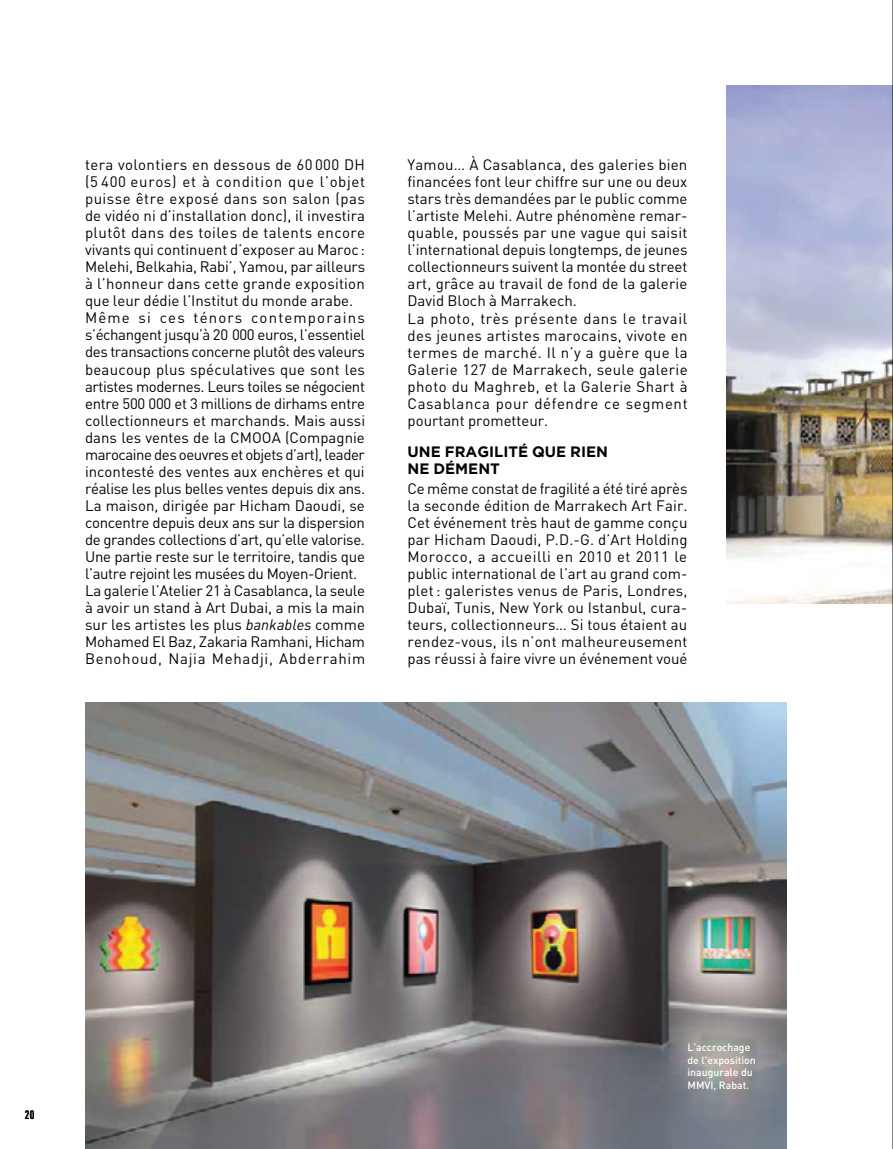
<style>
.page{position:relative;width:893px;height:1149px;background:#fff}
.page>*{position:absolute;margin:0;border:0;box-sizing:border-box;transform-origin:0 0}
.t1{font:15px/17px "DIN";color:#040503}
.t2{font:700 15px/17px "Gotham";color:#040503}
.t3{font:700 12px "DIN Cond";color:#040503}
.t4{font:500 10.5px/12.6px "DIN";color:#fff}
.s1{font-style:italic}
</style>
<div class="page">
<img style="left:726px;top:85px;width:166px;height:518px">
<img style="left:85px;top:702px;width:702px;height:446px">
<hr style="left:892px;top:0;width:1px;height:1148px;background:#040503">
<p class="t1" style="left:85px;top:156px;width:282px">tera volontiers en dessous de 60 000 DH (5 400 euros) et à condition que l’objet puisse être exposé dans son salon (pas de vidéo ni d’installation donc), il investira plutôt dans des toiles de talents encore vivants qui continuent d’exposer au Maroc:<br>Melehi, Belkahia, Rabi’, Yamou, par ailleurs à l’honneur dans cette grande exposition que leur dédie l’Institut du monde arabe.<br>Même si ces ténors contemporains s’échangent jusqu’à 20 000 euros, l’essentiel des transactions concerne plutôt des valeurs beaucoup plus spéculatives que sont les artistes modernes. Leurs toiles se négocient entre 500 000 et 3 millions de dirhams entre collectionneurs et marchands. Mais aussi dans les ventes de la CMOOA (Compagnie marocaine des oeuvres et objets d’art), leader incontesté des ventes aux enchères et qui réalise les plus belles ventes depuis dix ans.<br>La maison, dirigée par Hicham Daoudi, se concentre depuis deux ans sur la dispersion de grandes collections d’art, qu’elle valorise.<br>Une partie reste sur le territoire, tandis que l’autre rejoint les musées du Moyen-Orient.<br>La galerie l’Atelier 21 à Casablanca, la seule à avoir un stand à Art Dubai, a mis la main sur les artistes les plus <span class="s1">bankables</span> comme Mohamed El Baz, Zakaria Ramhani, Hicham Benohoud, Najia Mehadji, Abderrahim</p>
<p class="t1" style="left:408px;top:156px;width:282px">Yamou… À Casablanca, des galeries bien financées font leur chiffre sur une ou deux stars très demandées par le public comme l’artiste Melehi. Autre phénomène remar&shy;quable, poussés par une vague qui saisit l’international depuis longtemps, de jeunes collectionneurs suivent la montée du street art, grâce au travail de fond de la galerie David Bloch à Marrakech.<br>La photo, très présente dans le travail des jeunes artistes marocains, vivote en termes de marché. Il n’y a guère que la Galerie 127 de Marrakech, seule galerie photo du Maghreb, et la Galerie Shart à Casablanca pour défendre ce segment pourtant prometteur.</p>
<p class="t2" style="left:408px;top:442px;width:202px">UNE FRAGILITÉ QUE RIEN<br>NE DÉMENT</p>
<p class="t1" style="left:408px;top:479px;width:282px;text-align:justify">Ce même constat de fragilité a été tiré après la seconde édition de Marrakech Art Fair.<br>Cet événement très haut de gamme conçu par Hicham Daoudi, P.D.-G. d’Art Holding Morocco, a accueilli en 2010 et 2011 le public international de l’art au grand com&shy;plet: galeristes venus de Paris, Londres, Dubaï, Tunis, New York ou Istanbul, cura&shy;teurs, collectionneurs… Si tous étaient au rendez-vous, ils n’ont malheureusement pas réussi à faire vivre un événement voué</p>
<p class="t3" style="left:25px;top:1107px;width:11px">20</p>
<p class="t4" style="left:687px;top:1040px;width:70px">L’accrochage de l’exposition inaugurale du<br>MMVI, Rabat.</p>
</div>
